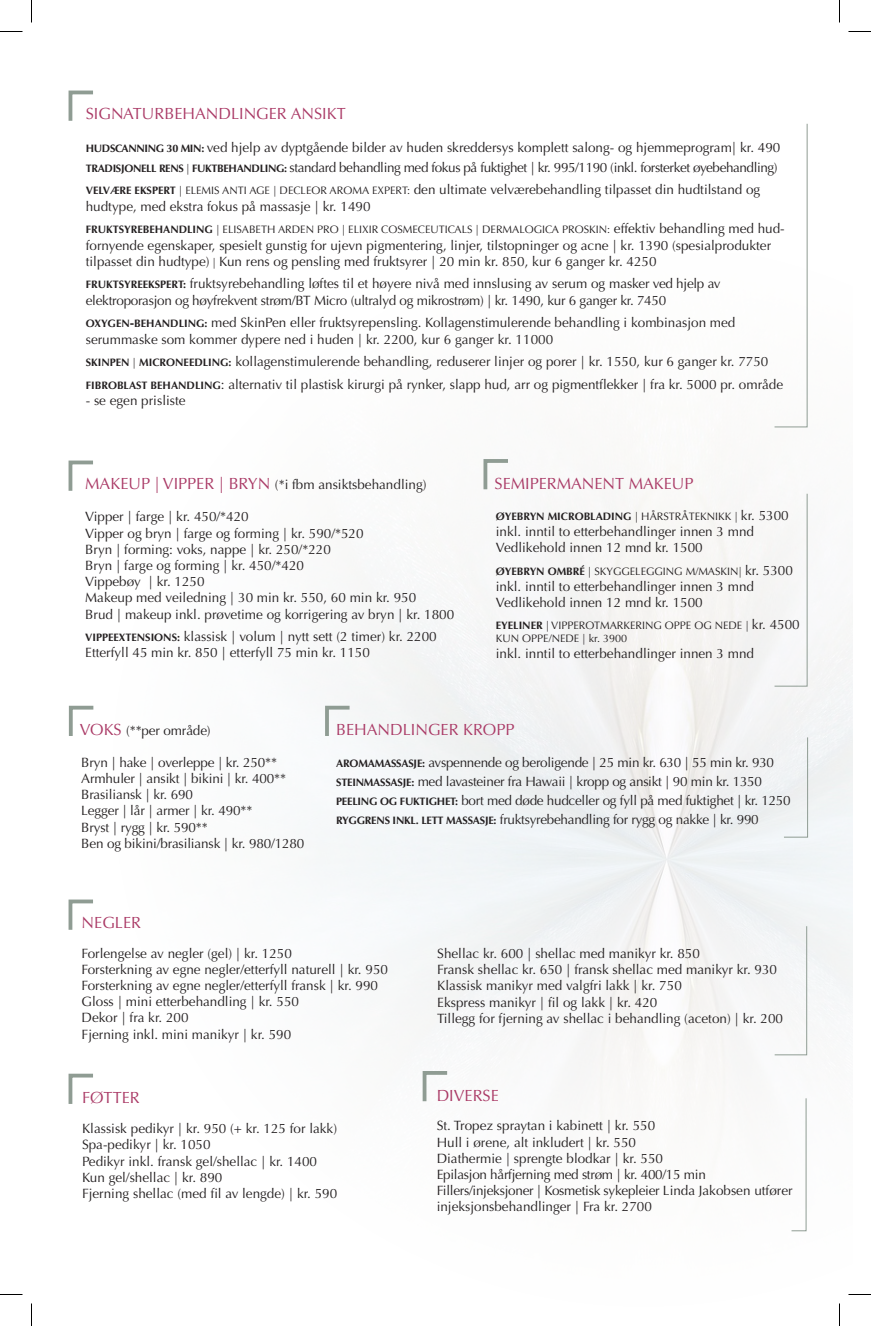
<style>
.page{position:relative;width:871px;height:1326px;background:#fff}
.page>*{position:absolute;margin:0;border:0;box-sizing:border-box;transform-origin:0 0}
.t1{font:16.2px "Optima";color:#aa3a66}
.t2{font:13.5px/16.2px "Optima";color:#231f20}
.t3{font:13.5px/16.2px "Optima";letter-spacing:-.02em;color:#231f20}
.t4{font:13.5px "Optima";letter-spacing:-.03em;color:#231f20}
.t5{font:10.8px "Optima";color:#231f20}
.t6{font:700 10.8px "Optima";color:#231f20}
.s1{font-weight:700;font-size:10.8px}
.s2{font-size:10.8px}
.s3{font-weight:700}
.s4{font-size:13.5px}
.s5{font-size:16.2px;color:#aa3a66}
.s6{font-weight:400}
.s7{font-weight:400;font-size:13.5px}
</style>
<div class="page">
<svg style="left:68px;top:90px;width:25px;height:31px"></svg>
<svg style="left:773px;top:123px;width:35px;height:305px"></svg>
<svg style="left:68px;top:460px;width:26px;height:31px"></svg>
<div style="left:773px;top:493px;width:35px;height:194px;background:#f6f7f7"></div>
<svg style="left:323px;top:704px;width:30px;height:36px"></svg>
<svg style="left:68px;top:705px;width:26px;height:31px"></svg>
<svg style="left:482px;top:457px;width:30px;height:36px"></svg>
<div style="left:783px;top:736px;width:25px;height:102px;background:#f0f2f3"></div>
<svg style="left:68px;top:899px;width:26px;height:31px"></svg>
<svg style="left:774px;top:925px;width:34px;height:131px"></svg>
<svg style="left:421px;top:1069px;width:30px;height:36px"></svg>
<svg style="left:790px;top:1097px;width:17px;height:135px"></svg>
<svg style="left:68px;top:1073px;width:26px;height:31px"></svg>
<svg style="left:0;top:31px;width:22px;height:1px"></svg>
<svg style="left:848px;top:31px;width:23px;height:1px"></svg>
<svg style="left:0;top:1294px;width:22px;height:1px"></svg>
<svg style="left:848px;top:1294px;width:23px;height:1px"></svg>
<svg style="left:31px;top:0;width:1px;height:23px"></svg>
<svg style="left:31px;top:1303px;width:1px;height:23px"></svg>
<svg style="left:839px;top:0;width:1px;height:23px"></svg>
<svg style="left:839px;top:1303px;width:1px;height:23px"></svg>
<p class="t1" style="left:86px;top:105px;width:261px">SIGNATURBEHANDLINGER ANSIKT</p>
<p class="t2" style="left:86px;top:139px;width:696px"><span class="s1">HUDSCANNING 30 MIN:</span> ved hjelp av dyptgående bilder av huden skreddersys komplett salong- og hjemmeprogram| kr. 490</p>
<p class="t4" style="left:86px;top:159px;width:693px"><span class="s1">TRADISJONELL RENS</span> <span class="s2">|</span> <span class="s1">FUKTBEHANDLING:</span> standard behandling med fokus på fuktighet | kr. 995/1190 (inkl. forsterket øyebehandling)</p>
<p class="t2" style="left:86px;top:182px;width:676px"><span class="s1">VELVÆRE EKSPERT</span> <span class="s2">| ELEMIS ANTI AGE | DECLEOR AROMA EXPERT:</span> den ultimate velværebehandling tilpasset din hudtilstand og hudtype, med ekstra fokus på massasje | kr. 1490</p>
<p class="t5" style="left:86px;top:223px;width:700px"><span class="s3">FRUKTSYREBEHANDLING</span> | ELISABETH ARDEN PRO | ELIXIR COSMECEUTICALS | DERMALOGICA PROSKIN: <span class="s4">effektiv behandling med hud-</span></p>
<p class="t2" style="left:86px;top:237px;width:687px">fornyende egenskaper, spesielt gunstig for ujevn pigmentering, linjer, tilstopninger og acne | kr. 1390 (spesialprodukter tilpasset din hudtype) <span class="s2">|</span> Kun rens og pensling med fruktsyrer | 20 min kr. 850, kur 6 ganger kr. 4250</p>
<p class="t3" style="left:86px;top:276px;width:636px"><span class="s1">FRUKTSYREEKSPERT:</span> fruktsyrebehandling løftes til et høyere nivå med innslusing av serum og masker ved hjelp av elektroporasjon og høyfrekvent strøm/BT Micro (ultralyd og mikrostrøm) | kr. 1490, kur 6 ganger kr. 7450</p>
<p class="t2" style="left:86px;top:315px;width:651px"><span class="s1">OXYGEN</span><span class="s3">-</span><span class="s1">BEHANDLING:</span> med SkinPen eller fruktsyrepensling. Kollagenstimulerende behandling i kombinasjon med serummaske som kommer dypere ned i huden | kr. 2200, kur 6 ganger kr. 11000</p>
<p class="t2" style="left:86px;top:354px;width:684px"><span class="s1">SKINPEN</span> <span class="s2">|</span> <span class="s1">MICRONEEDLING:</span> kollagenstimulerende behandling, reduserer linjer og porer | kr. 1550, kur 6 ganger kr. 7750</p>
<p class="t2" style="left:86px;top:376px;width:699px"><span class="s1">FIBROBLAST BEHANDLING</span>: alternativ til plastisk kirurgi på rynker, slapp hud, arr og pigmentflekker | fra kr. 5000 pr. område</p>
<p class="t2" style="left:86px;top:393px;width:101px">- se egen prisliste</p>
<p class="t2" style="left:85px;top:476px;width:343px"><span class="s5">MAKEUP | VIPPER | BRYN</span> (*i fbm ansiktsbehandling)</p>
<p class="t2" style="left:85px;top:509px;width:165px">Vipper | farge | kr. 450/*420</p>
<p class="t2" style="left:85px;top:525px;width:280px">Vipper og bryn | farge og forming | kr. 590/*520<br>Bryn | forming: voks, nappe | kr. 250/*220</p>
<p class="t2" style="left:85px;top:557px;width:220px">Bryn | farge og forming | kr. 450/*420<br>Vippebøy | kr. 1250</p>
<p class="t2" style="left:85px;top:590px;width:371px">Makeup med veiledning | 30 min kr. 550, 60 min kr. 950<br>Brud | makeup inkl. prøvetime og korrigering av bryn | kr. 1800</p>
<p class="t2" style="left:85px;top:628px;width:353px"><span class="s1">VIPPEEXTENSIONS:</span> klassisk | volum | nytt sett (2 timer) kr. 2200<br>Etterfyll 45 min kr. 850 | etterfyll 75 min kr. 1150</p>
<p class="t1" style="left:495px;top:474px;width:200px">SEMIPERMANENT MAKEUP</p>
<p class="t6" style="left:496px;top:510px;width:294px">ØYEBRYN MICROBLADING <span class="s6">| HÅRSTRÅTEKNIKK |</span> <span class="s7">kr. 5300</span></p>
<p class="t2" style="left:496px;top:524px;width:260px">inkl. inntil to etterbehandlinger innen 3 mnd<br>Vedlikehold innen 12 mnd kr. 1500</p>
<p class="t5" style="left:496px;top:565px;width:298px"><span class="s3">ØYEBRYN OMBRÉ</span> | SKYGGELEGGING M/MASKIN| <span class="s4">kr. 5300</span></p>
<p class="t2" style="left:496px;top:578px;width:260px">inkl. inntil to etterbehandlinger innen 3 mnd<br>Vedlikehold innen 12 mnd kr. 1500</p>
<p class="t5" style="left:496px;top:619px;width:305px"><span class="s3">EYELINER</span> | VIPPEROTMARKERING OPPE OG NEDE | <span class="s4">kr. 4500</span></p>
<p class="t5" style="left:496px;top:632px;width:133px">KUN OPPE/NEDE | kr. 3900</p>
<p class="t2" style="left:496px;top:646px;width:260px">inkl. inntil to etterbehandlinger innen 3 mnd</p>
<p class="t2" style="left:80px;top:723px;width:132px"><span class="s5">VOKS</span> (**per område)</p>
<p class="t2" style="left:81px;top:754px;width:197px">Bryn | hake | overleppe | kr. 250**</p>
<p class="t2" style="left:81px;top:770px;width:206px">Armhuler | ansikt | bikini | kr. 400**</p>
<p class="t2" style="left:81px;top:787px;width:113px">Brasiliansk | kr. 690</p>
<p class="t2" style="left:81px;top:803px;width:173px">Legger | lår | armer | kr. 490**</p>
<p class="t2" style="left:81px;top:819px;width:128px">Bryst | rygg | kr. 590**</p>
<p class="t2" style="left:81px;top:835px;width:225px">Ben og bikini/brasiliansk | kr. 980/1280</p>
<p class="t1" style="left:336px;top:720px;width:180px">BEHANDLINGER KROPP</p>
<p class="t3" style="left:336px;top:755px;width:439px"><span class="s1">AROMAMASSASJE:</span> avspennende og beroligende | 25 min kr. 630 | 55 min kr. 930</p>
<p class="t3" style="left:336px;top:774px;width:427px"><span class="s1">STEINMASSASJE:</span> med lavasteiner fra Hawaii | kropp og ansikt | 90 min kr. 1350</p>
<p class="t3" style="left:336px;top:792px;width:456px"><span class="s1">PEELING OG FUKTIGHET:</span> bort med døde hudceller og fyll på med fuktighet | kr. 1250</p>
<p class="t3" style="left:336px;top:811px;width:424px"><span class="s1">RYGGRENS INKL. LETT MASSASJE:</span> fruktsyrebehandling for rygg og nakke | kr. 990</p>
<p class="t1" style="left:82px;top:913px;width:61px">NEGLER</p>
<p class="t2" style="left:82px;top:945px;width:212px">Forlengelse av negler (gel) | kr. 1250</p>
<p class="t2" style="left:82px;top:961px;width:308px">Forsterkning av egne negler/etterfyll naturell | kr. 950</p>
<p class="t2" style="left:82px;top:977px;width:298px">Forsterkning av egne negler/etterfyll fransk | kr. 990</p>
<p class="t2" style="left:82px;top:994px;width:219px">Gloss | mini etterbehandling | kr. 550</p>
<p class="t2" style="left:82px;top:1010px;width:108px">Dekor | fra kr. 200</p>
<p class="t2" style="left:82px;top:1026px;width:211px">Fjerning inkl. mini manikyr | kr. 590</p>
<p class="t1" style="left:82px;top:1088px;width:59px">FØTTER</p>
<p class="t2" style="left:82px;top:1121px;width:257px">Klassisk pedikyr | kr. 950 (+ kr. 125 for lakk)</p>
<p class="t2" style="left:82px;top:1137px;width:130px">Spa-pedikyr | kr. 1050</p>
<p class="t2" style="left:82px;top:1153px;width:237px">Pedikyr inkl. fransk gel/shellac | kr. 1400</p>
<p class="t2" style="left:82px;top:1169px;width:142px">Kun gel/shellac | kr. 890</p>
<p class="t2" style="left:82px;top:1185px;width:257px">Fjerning shellac (med fil av lengde) | kr. 590</p>
<p class="t2" style="left:437px;top:945px;width:264px">Shellac kr. 600 | shellac med manikyr kr. 850</p>
<p class="t2" style="left:437px;top:962px;width:341px">Fransk shellac kr. 650 | fransk shellac med manikyr kr. 930</p>
<p class="t2" style="left:437px;top:978px;width:246px">Klassisk manikyr med valgfri lakk | kr. 750</p>
<p class="t2" style="left:437px;top:994px;width:222px">Ekspress manikyr | fil og lakk | kr. 420</p>
<p class="t2" style="left:437px;top:1010px;width:347px">Tillegg for fjerning av shellac i behandling (aceton) | kr. 200</p>
<p class="t1" style="left:437px;top:1086px;width:64px">DIVERSE</p>
<p class="t2" style="left:437px;top:1118px;width:220px">St. Tropez spraytan i kabinett | kr. 550</p>
<p class="t2" style="left:437px;top:1134px;width:201px">Hull i ørene, alt inkludert | kr. 550</p>
<p class="t2" style="left:437px;top:1150px;width:228px">Diathermie | sprengte blodkar | kr. 550</p>
<p class="t3" style="left:437px;top:1166px;width:271px">Epilasjon hårfjerning med strøm | kr. 400/15 min</p>
<p class="t2" style="left:437px;top:1183px;width:357px">Fillers/injeksjoner | Kosmetisk sykepleier Linda Jakobsen utfører injeksjonsbehandlinger | Fra kr. 2700</p>
</div>
